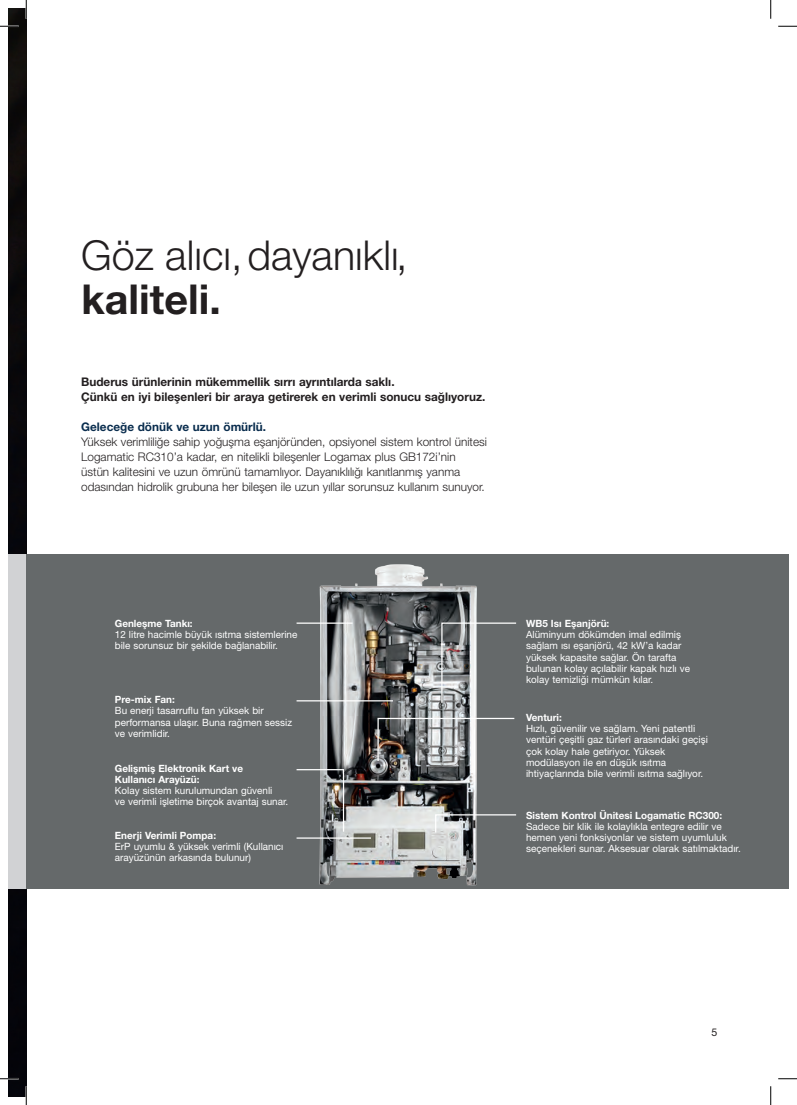
<style>
.page{position:relative;width:797px;height:1105px;background:#fff}
.page>*{position:absolute;margin:0;border:0;box-sizing:border-box;transform-origin:0 0}
.t1{font:300 41.25px "Helvetica Neue LT Pro";color:#231f20}
.t2{font:700 41.25px "Helvetica Neue LT Pro";color:#231f20}
.t3{font:300 11.88px/15px "Helvetica Neue LT Pro";color:#231f20}
.t4{font:700 11.88px/15px "Helvetica Neue LT Pro";color:#231f20}
.t5{font:700 11.88px "Helvetica Neue LT Pro";color:#0a2d4e}
.t6{font:10.62px "Helvetica Neue LT Pro";color:#231f20}
.t7{font:10px/11.2px "Helvetica Neue LT Pro";color:#fff}
.t8{font:700 10px/11.2px "Helvetica Neue LT Pro";color:#fff}
</style>
<div class="page">
<img style="left:9px;top:9px;width:17px;height:1087px">
<div style="left:9px;top:554px;width:18px;height:335px;background:#d1d2d4"></div>
<div style="left:26px;top:554px;width:762px;height:335px;background:#65696a"></div>
<img style="left:319px;top:564px;width:158px;height:322px">
<svg style="left:434px;top:814px;width:83px;height:20px"></svg>
<hr style="left:296px;top:837px;width:75px;height:2px;background:#fff">
<svg style="left:296px;top:768px;width:49px;height:65px"></svg>
<hr style="left:296px;top:700px;width:97px;height:1px;background:#fff">
<hr style="left:296px;top:622px;width:56px;height:2px;background:#fff">
<svg style="left:377px;top:717px;width:138px;height:45px"></svg>
<svg style="left:440px;top:622px;width:77px;height:82px"></svg>
<svg style="left:0;top:25px;width:19px;height:2px"></svg>
<svg style="left:778px;top:25px;width:19px;height:2px"></svg>
<svg style="left:0;top:1078px;width:19px;height:1px"></svg>
<svg style="left:778px;top:1078px;width:19px;height:1px"></svg>
<svg style="left:25px;top:0;width:2px;height:19px"></svg>
<svg style="left:25px;top:1086px;width:2px;height:19px"></svg>
<svg style="left:770px;top:0;width:1px;height:19px"></svg>
<svg style="left:770px;top:1086px;width:1px;height:19px"></svg>
<h1 class="t1" style="left:81px;top:230px;width:328px">Göz alıcı, dayanıklı,</h1>
<h1 class="t2" style="left:81px;top:273px;width:141px">kaliteli.</h1>
<p class="t4" style="left:81px;top:374px;width:406px">Buderus ürünlerinin mükemmellik sırrı ayrıntılarda saklı.<br>Çünkü en iyi bileşenleri bir araya getirerek en verimli sonucu sağlıyoruz.</p>
<p class="t5" style="left:81px;top:420px;width:186px">Geleceğe dönük ve uzun ömürlü.</p>
<p class="t3" style="left:81px;top:434px;width:407px">Yüksek verimliliğe sahip yoğuşma eşanjöründen, opsiyonel sistem kontrol ünitesi Logamatic RC310’a kadar, en nitelikli bileşenler Logamax plus GB172i’nin<br>üstün kalitesini ve uzun ömrünü tamamlıyor. Dayanıklılığı kanıtlanmış yanma odasından hidrolik grubuna her bileşen ile uzun yıllar sorunsuz kullanım sunuyor.</p>
<p class="t8" style="left:115px;top:617px;width:79px">Genleşme Tankı:</p>
<p class="t7" style="left:115px;top:629px;width:184px">12 litre hacimle büyük ısıtma sistemlerine bile sorunsuz bir şekilde bağlanabilir.</p>
<p class="t8" style="left:115px;top:694px;width:62px">Pre-mix Fan:</p>
<p class="t7" style="left:115px;top:705px;width:179px">Bu enerji tasarruflu fan yüksek bir performansa ulaşır. Buna rağmen sessiz ve verimlidir.</p>
<p class="t8" style="left:115px;top:762px;width:130px">Gelişmiş Elektronik Kart ve<br>Kullanıcı Arayüzü:</p>
<p class="t7" style="left:115px;top:785px;width:175px">Kolay sistem kurulumundan güvenli<br>ve verimli işletime birçok avantaj sunar.</p>
<p class="t8" style="left:115px;top:829px;width:103px">Enerji Verimli Pompa:</p>
<p class="t7" style="left:115px;top:840px;width:170px">ErP uyumlu &amp; yüksek verimli (Kullanıcı arayüzünün arkasında bulunur)</p>
<p class="t8" style="left:526px;top:617px;width:85px">WB5 Isı Eşanjörü:</p>
<p class="t7" style="left:526px;top:629px;width:165px">Alüminyum dökümden imal edilmiş sağlam ısı eşanjörü, 42 kW’a kadar yüksek kapasite sağlar. Ön tarafta bulunan kolay açılabilir kapak hızlı ve kolay temizliği mümkün kılar.</p>
<p class="t8" style="left:526px;top:711px;width:37px">Venturi:</p>
<p class="t7" style="left:526px;top:723px;width:183px">Hızlı, güvenilir ve sağlam. Yeni patentli ventüri çeşitli gaz türleri arasındaki geçişi çok kolay hale getiriyor. Yüksek modülasyon ile en düşük ısıtma ihtiyaçlarında bile verimli ısıtma sağlıyor.</p>
<p class="t8" style="left:526px;top:809px;width:197px">Sistem Kontrol Ünitesi Logamatic RC300:</p>
<p class="t7" style="left:526px;top:820px;width:216px">Sadece bir klik ile kolaylıkla entegre edilir ve hemen yeni fonksiyonlar ve sistem uyumluluk seçenekleri sunar. Aksesuar olarak satılmaktadır.</p>
<p class="t6" style="left:711px;top:1026px;width:7px">5</p>
</div>
